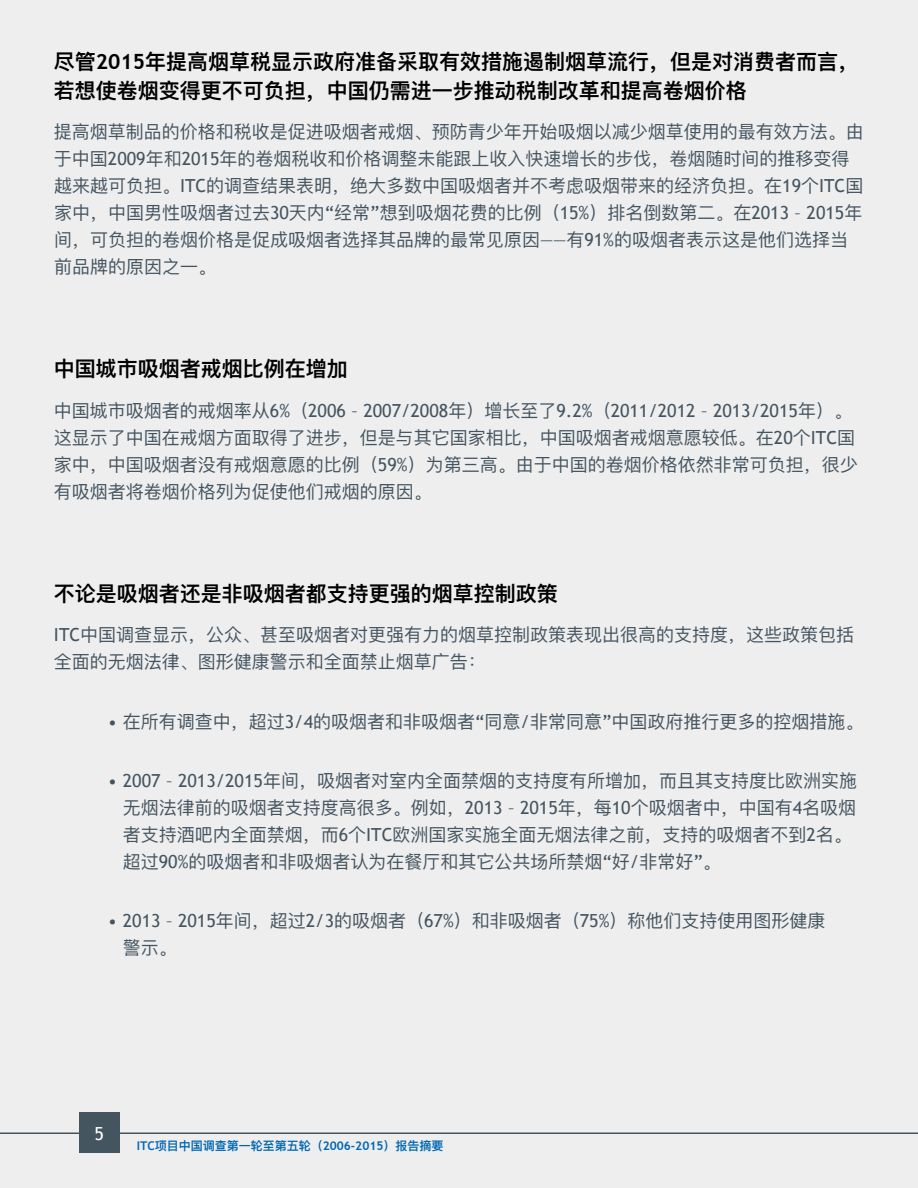
<style>
.page{position:relative;width:918px;height:1188px;background:#eeeeef}
.page>*{position:absolute;margin:0;border:0;box-sizing:border-box;transform-origin:0 0}
.t1{font:600 21px/28.5px "Ping Fang SC";color:#000}
.t2{font:18px/27px "Ping Fang SC";color:#455560}
.t3{font:18px "Trebuchet MS";color:#455560}
.t4{font:18px "Trebuchet MS";color:#fff}
.t5{font:600 12px "Ping Fang SC";color:#0067b1}
.s1{font-family:"Trebuchet MS";font-weight:700}
.s2{font-family:"Trebuchet MS"}
.s3{font-family:"Ping Fang SC"}
</style>
<div class="page">
<hr style="left:917px;top:0;width:1px;height:1188px;background:#0067b1">
<hr style="left:0;top:1132px;width:918px;height:2px;background:#455560">
<div style="left:79px;top:1113px;width:40px;height:40px;background:#455560"></div>
<p class="t1" style="left:54px;top:47px;width:807px">尽管<span class="s1">2015</span>年提高烟草税显示政府准备采取有效措施遏制烟草流行，但是对消费者而言，若想使卷烟变得更不可负担，中国仍需进一步推动税制改革和提高卷烟价格</p>
<p class="t2" style="left:54px;top:118px;width:811px">提高烟草制品的价格和税收是促进吸烟者戒烟、预防青少年开始吸烟以减少烟草使用的最有效方法。由于中国<span class="s2">2009</span>年和<span class="s2">2015</span>年的卷烟税收和价格调整未能跟上收入快速增长的步伐，卷烟随时间的推移变得越来越可负担。<span class="s2">ITC</span>的调查结果表明，绝大多数中国吸烟者并不考虑吸烟带来的经济负担。在<span class="s2">19</span>个<span class="s2">ITC</span>国家中，中国男性吸烟者过去<span class="s2">30</span>天内<span class="s2">“</span>经常<span class="s2">”</span>想到吸烟花费的比例（<span class="s2">15%</span>）排名倒数第二。在<span class="s2">2013 – 2015</span>年间，可负担的卷烟价格是促成吸烟者选择其品牌的最常见原因<span class="s2">——</span>有<span class="s2">91%</span>的吸烟者表示这是他们选择当前品牌的原因之一。</p>
<p class="t1" style="left:54px;top:354px;width:296px">中国城市吸烟者戒烟比例在增加</p>
<p class="t3" style="left:54px;top:400px;width:800px"><span class="s3">中国城市吸烟者的戒烟率从</span>6%<span class="s3">（</span>2006 – 2007/2008<span class="s3">年）增长至了</span>9.2%<span class="s3">（</span>2011/2012 – 2013/2015<span class="s3">年）。</span></p>
<p class="t2" style="left:54px;top:424px;width:805px">这显示了中国在戒烟方面取得了进步，但是与其它国家相比，中国吸烟者戒烟意愿较低。在<span class="s2">20</span>个<span class="s2">ITC</span>国家中，中国吸烟者没有戒烟意愿的比例（<span class="s2">59%</span>）为第三高。由于中国的卷烟价格依然非常可负担，很少有吸烟者将卷烟价格列为促使他们戒烟的原因。</p>
<p class="t1" style="left:54px;top:579px;width:506px">不论是吸烟者还是非吸烟者都支持更强的烟草控制政策</p>
<p class="t2" style="left:54px;top:621px;width:802px"><span class="s2">ITC</span>中国调查显示，公众、甚至吸烟者对更强有力的烟草控制政策表现出很高的支持度，这些政策包括全面的无烟法律、图形健康警示和全面禁止烟草广告：</p>
<p class="t2" style="left:108px;top:708px;width:757px"><span class="s2">•</span> 在所有调查中，超过<span class="s2">3/4</span>的吸烟者和非吸烟者<span class="s2">“</span>同意<span class="s2">/</span>非常同意<span class="s2">”</span>中国政府推行更多的控烟措施。</p>
<p class="t2" style="left:123px;top:767px;width:736px;text-indent:-15px"><span class="s2">• 2007 – 2013/2015</span>年间，吸烟者对室内全面禁烟的支持度有所增加，而且其支持度比欧洲实施无烟法律前的吸烟者支持度高很多。例如，<span class="s2">2013 – 2015</span>年，每<span class="s2">10</span>个吸烟者中，中国有<span class="s2">4</span>名吸烟者支持酒吧内全面禁烟，而<span class="s2">6</span>个<span class="s2">ITC</span>欧洲国家实施全面无烟法律之前，支持的吸烟者不到<span class="s2">2</span>名。超过<span class="s2">90%</span>的吸烟者和非吸烟者认为在餐厅和其它公共场所禁烟<span class="s2">“</span>好<span class="s2">/</span>非常好<span class="s2">”</span>。</p>
<p class="t2" style="left:123px;top:907px;width:704px;text-indent:-15px"><span class="s2">• 2013 – 2015</span>年间，超过<span class="s2">2/3</span>的吸烟者（<span class="s2">67%</span>）和非吸烟者（<span class="s2">75%</span>）称他们支持使用图形健康警示。</p>
<p class="t4" style="left:94px;top:1123px;width:11px">5</p>
<p class="t5" style="left:137px;top:1139px;width:308px"><span class="s1">ITC</span>项目中国调查第一轮至第五轮（<span class="s1">2006-2015</span>）报告摘要</p>
</div>
